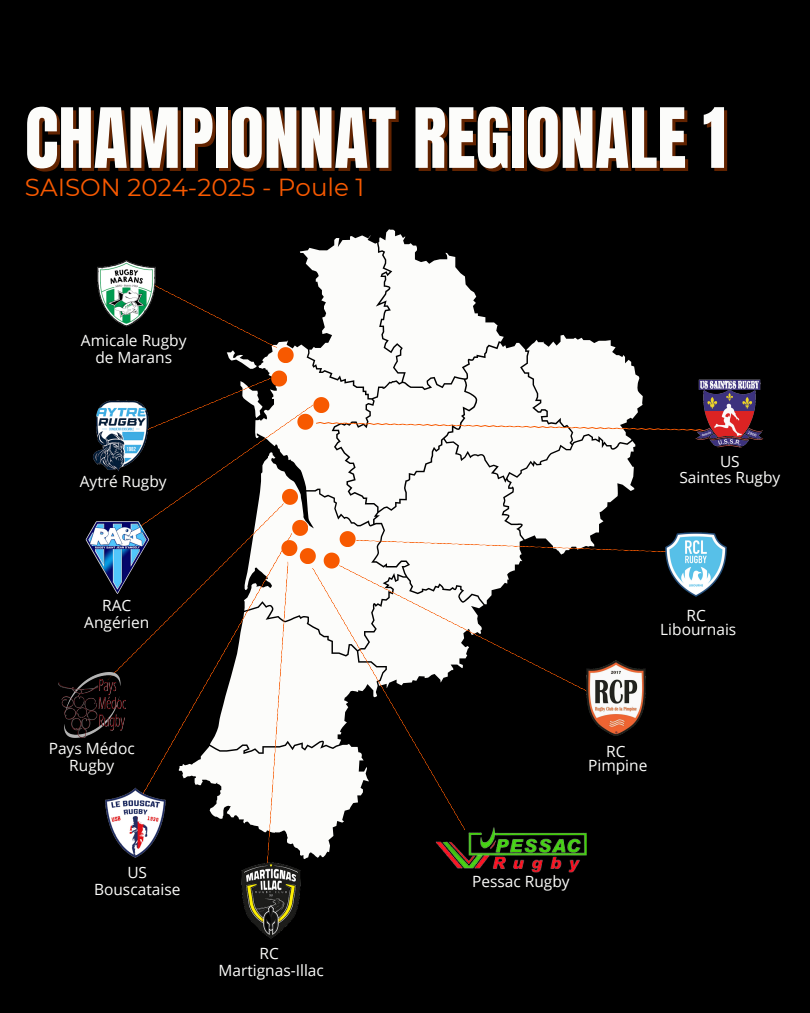
<style>
.page{position:relative;width:810px;height:1013px;background:#fff}
.page>*{position:absolute;margin:0;border:0;box-sizing:border-box;transform-origin:0 0}
.t1{font:70.5px "Anton";color:#fcfcfa}
.t2{font:24.6px "Montserrat";color:#f75900}
.t3{font:15.5px/16.5px "Open Sans";color:#fcfcfa;text-align:center}
</style>
<div class="page">
<div style="left:0;top:0;width:810px;height:1012px;background:#000"></div>
<svg style="left:226px;top:229px;width:409px;height:629px"></svg>
<svg style="left:466px;top:568px;width:144px;height:135px"></svg>
<svg style="left:150px;top:718px;width:117px;height:104px;fill:#fcfcfa"></svg>
<svg style="left:167px;top:229px;width:110px;height:119px"></svg>
<svg style="left:316px;top:567px;width:150px;height:263px;fill:#fcfcfa"></svg>
<img style="left:562px;top:644px;width:84px;height:108px">
<svg style="left:115px;top:504px;width:169px;height:214px"></svg>
<img style="left:668px;top:532px;width:59px;height:65px">
<img style="left:704px;top:379px;width:59px;height:69px">
<img style="left:97px;top:260px;width:70px;height:67px">
<img style="left:85px;top:520px;width:65px;height:75px">
<img style="left:227px;top:855px;width:74px;height:84px">
<img style="left:105px;top:782px;width:73px;height:76px">
<img style="left:432px;top:823px;width:158px;height:49px">
<svg style="left:278px;top:347px;width:15px;height:16px"></svg>
<svg style="left:267px;top:520px;width:49px;height:344px;background:#e9e1db"></svg>
<svg style="left:324px;top:531px;width:357px;height:37px"></svg>
<img style="left:58px;top:672px;width:68px;height:65px">
<svg style="left:93px;top:370px;width:611px;height:134px"></svg>
<p class="t1" style="left:25px;top:88px;width:703px">CHAMPIONNAT REGIONALE 1</p>
<p class="t2" style="left:25px;top:172px;width:341px">SAISON 2024-2025 - Poule 1</p>
<p class="t3" style="left:81px;top:332px;width:107px">Amicale Rugby de Marans</p>
<p class="t3" style="left:720px;top:452px;width:21px">US</p>
<p class="t3" style="left:80px;top:472px;width:88px">Aytré Rugby</p>
<p class="t3" style="left:679px;top:469px;width:102px">Saintes Rugby</p>
<p class="t3" style="left:102px;top:597px;width:31px">RAC</p>
<p class="t3" style="left:84px;top:613px;width:66px">Angérien</p>
<p class="t3" style="left:687px;top:606px;width:21px">RC</p>
<p class="t3" style="left:660px;top:620px;width:78px">Libournais</p>
<p class="t3" style="left:49px;top:740px;width:88px">Pays Médoc</p>
<p class="t3" style="left:69px;top:756px;width:46px">Rugby</p>
<h1 class="t3" style="left:606px;top:742px;width:21px">RC</h1>
<h2 class="t3" style="left:588px;top:756px;width:61px">Pimpine</h2>
<p class="t3" style="left:127px;top:864px;width:21px">US</p>
<p class="t3" style="left:94px;top:880px;width:88px">Bouscataise</p>
<p class="t3" style="left:472px;top:872px;width:99px">Pessac Rugby</p>
<p class="t3" style="left:259px;top:945px;width:21px">RC</p>
<p class="t3" style="left:218px;top:961px;width:107px">Martignas-Illac</p>
</div>
